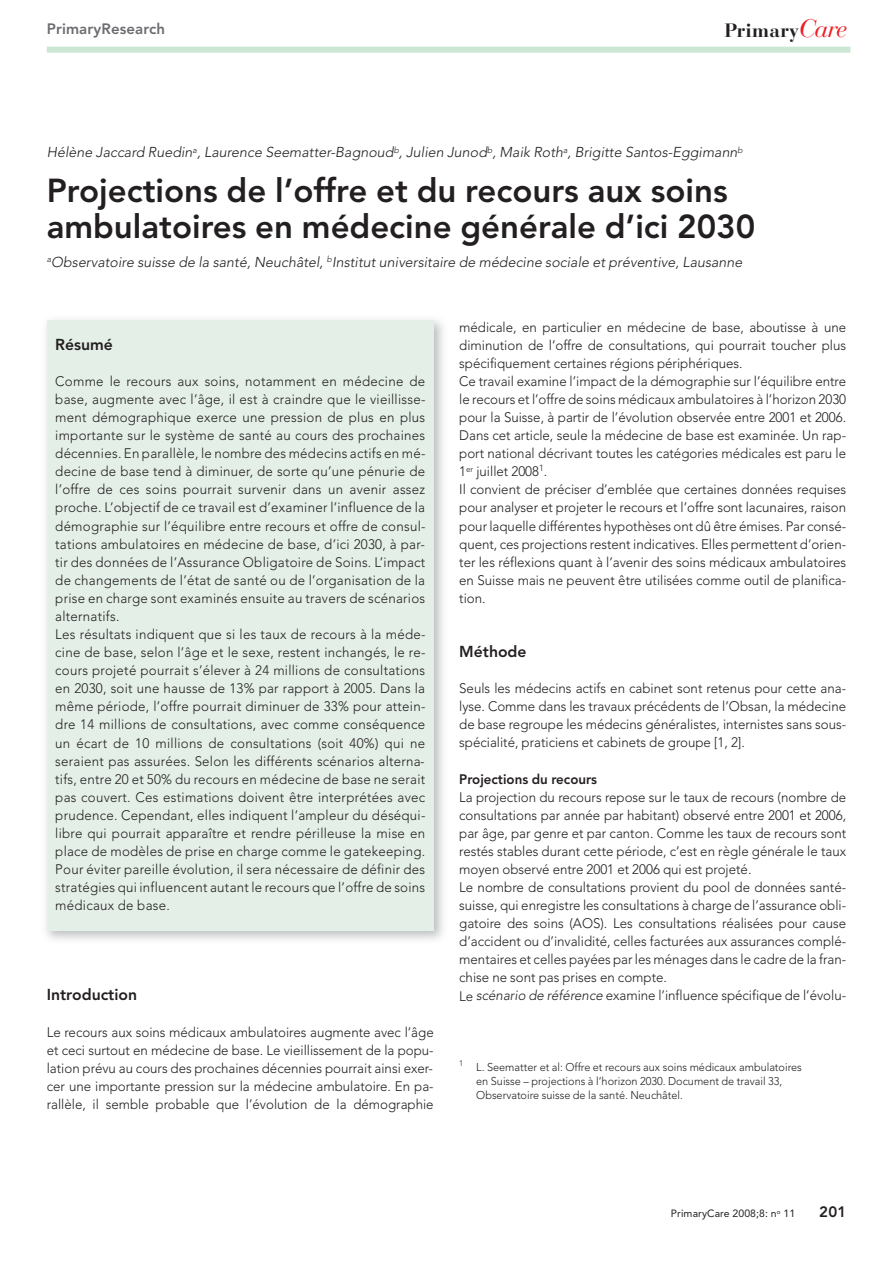
<style>
.page{position:relative;width:893px;height:1263px;background:#fff}
.page>*{position:absolute;margin:0;border:0;box-sizing:border-box;transform-origin:0 0}
.t1{font:800 33px/36px "Avenir";color:#231f20}
.t2{font:700 19.2px "Bauer Bodoni";letter-spacing:.01em;color:#231f20}
.t3{font:800 15.75px "Avenir";color:#231f20}
.t4{font:800 15px "Avenir";letter-spacing:.01em;color:#6c6d70}
.t5{font:800 15px "Avenir";color:#231f20}
.t6{font:300 14.25px "Avenir";color:#231f20}
.t7{font:300 13.65px/18px "Avenir";color:#231f20;text-align:justify}
.t8{font:300 13.65px/18.1px "Avenir";letter-spacing:.02em;color:#231f20}
.t9{font:800 13.65px "Avenir";color:#231f20}
.t10{font:300 11.25px/14.2px "Avenir";color:#231f20}
.t11{font:10.5px "Avenir";letter-spacing:.01em;color:#231f20}
.s1{font-weight:400;font-style:italic;font-size:25.2px;color:#ee1d23}
</style>
<div class="page">
<div style="left:47px;top:47px;width:803px;height:6px;background:#cbe6d3"></div>
<div style="left:47px;top:320px;width:387px;height:610px;background:#e4efe8"></div>
<p class="t4" style="left:47px;top:23px;width:120px">PrimaryResearch</p>
<h2 class="t2" style="left:725px;top:19px;width:124px">Primary<span class="s1">Care</span></h2>
<p class="t6" style="left:47px;top:147px;width:699px">Hélène Jaccard Ruedin<sup>a</sup>, Laurence Seematter-Bagnoud<sup>b</sup>, Julien Junod<sup>b</sup>, Maik Roth<sup>a</sup>, Brigitte Santos-Eggimann<sup>b</sup></p>
<h1 class="t1" style="left:47px;top:175px;width:710px">Projections de l’offre et du recours aux soins ambulatoires en médecine générale d’ici 2030</h1>
<p class="t6" style="left:47px;top:256px;width:699px"><sup>a</sup>Observatoire suisse de la santé, Neuchâtel, <sup>b</sup>Institut universitaire de médecine sociale et préventive, Lausanne</p>
<p class="t3" style="left:55px;top:338px;width:59px">Résumé</p>
<p class="t8" style="left:55px;top:373px;width:372px">Comme le recours aux soins, notamment en médecine de base, augmente avec l’âge, il est à craindre que le vieillisse&shy;ment démographique exerce une pression de plus en plus importante sur le système de santé au cours des prochaines décennies. En parallèle, le nombre des médecins actifs en mé&shy;decine de base tend à diminuer, de sorte qu’une pénurie de l’offre de ces soins pourrait survenir dans un avenir assez proche. L’objectif de ce travail est d’examiner l’influence de la démographie sur l’équilibre entre recours et offre de consul&shy;tations ambulatoires en médecine de base, d’ici 2030, à par&shy;tir des données de l’Assurance Obligatoire de Soins. L’impact de changements de l’état de santé ou de l’organisation de la prise en charge sont examinés ensuite au travers de scénarios alternatifs.<br>Les résultats indiquent que si les taux de recours à la méde&shy;cine de base, selon l’âge et le sexe, restent inchangés, le re&shy;cours projeté pourrait s’élever à 24 millions de consultations en 2030, soit une hausse de 13% par rapport à 2005. Dans la même période, l’offre pourrait diminuer de 33% pour attein&shy;dre 14 millions de consultations, avec comme conséquence un écart de 10 millions de consultations (soit 40%) qui ne seraient pas assurées. Selon les différents scénarios alterna&shy;tifs, entre 20 et 50% du recours en médecine de base ne serait pas couvert. Ces estimations doivent être interprétées avec prudence. Cependant, elles indiquent l’ampleur du déséqui&shy;libre qui pourrait apparaître et rendre périlleuse la mise en place de modèles de prise en charge comme le gatekeeping.<br>Pour éviter pareille évolution, il sera nécessaire de définir des stratégies qui influencent autant le recours que l’offre de soins médicaux de base.</p>
<p class="t3" style="left:47px;top:988px;width:92px">Introduction</p>
<p class="t7" style="left:47px;top:1024px;width:388px">Le recours aux soins médicaux ambulatoires augmente avec l’âge et ceci surtout en médecine de base. Le vieillissement de la popu&shy;lation prévu au cours des prochaines décennies pourrait ainsi exer&shy;cer une importante pression sur la médecine ambulatoire. En pa&shy;rallèle, il semble probable que l’évolution de la démographie</p>
<p class="t7" style="left:459px;top:319px;width:388px;text-align:left">médicale, en particulier en médecine de base, aboutisse à une diminution de l’offre de consultations, qui pourrait toucher plus spécifiquement certaines régions périphériques.<br>Ce travail examine l’impact de la démographie sur l’équilibre entre le recours et l’offre de soins médicaux ambulatoires à l’horizon 2030 pour la Suisse, à partir de l’évolution observée entre 2001 et 2006.<br>Dans cet article, seule la médecine de base est examinée. Un rap&shy;port national décrivant toutes les catégories médicales est paru le 1<sup>er</sup> juillet 2008<sup>1</sup>.<br>Il convient de préciser d’emblée que certaines données requises pour analyser et projeter le recours et l’offre sont lacunaires, raison pour laquelle différentes hypothèses ont dû être émises. Par consé&shy;quent, ces projections restent indicatives. Elles permettent d’orien&shy;ter les réflexions quant à l’avenir des soins médicaux ambulatoires en Suisse mais ne peuvent être utilisées comme outil de planifica&shy;tion.</p>
<p class="t3" style="left:459px;top:645px;width:69px">Méthode</p>
<p class="t7" style="left:459px;top:681px;width:388px">Seuls les médecins actifs en cabinet sont retenus pour cette ana&shy;lyse. Comme dans les travaux précédents de l’Obsan, la médecine de base regroupe les médecins généralistes, internistes sans sous&shy;spécialité, praticiens et cabinets de groupe [1, 2].</p>
<p class="t9" style="left:459px;top:773px;width:139px">Projections du recours</p>
<p class="t7" style="left:459px;top:789px;width:388px;text-align:left">La projection du recours repose sur le taux de recours (nombre de consultations par année par habitant) observé entre 2001 et 2006, par âge, par genre et par canton. Comme les taux de recours sont restés stables durant cette période, c’est en règle générale le taux moyen observé entre 2001 et 2006 qui est projeté.<br>Le nombre de consultations provient du pool de données santé&shy;suisse, qui enregistre les consultations à charge de l’assurance obli&shy;gatoire des soins (AOS). Les consultations réalisées pour cause d’accident ou d’invalidité, celles facturées aux assurances complé&shy;mentaires et celles payées par les ménages dans le cadre de la fran&shy;chise ne sont pas prises en compte.<br>Le scénario de référenceexamine l’influence spécifique de l’évolu-</p>
<p class="t10" style="left:476px;top:1060px;width:327px;text-indent:-17px"><sup>1</sup> L. Seematter et al: Offre et recours aux soins médicaux ambulatoires en Suisse – projections à l’horizon 2030. Document de travail 33,<br>Observatoire suisse de la santé. Neuchâtel.</p>
<p class="t11" style="left:671px;top:1209px;width:126px">PrimaryCare 2008;8: n<sup>o</sup> 11</p>
<p class="t5" style="left:819px;top:1206px;width:28px">201</p>
</div>
